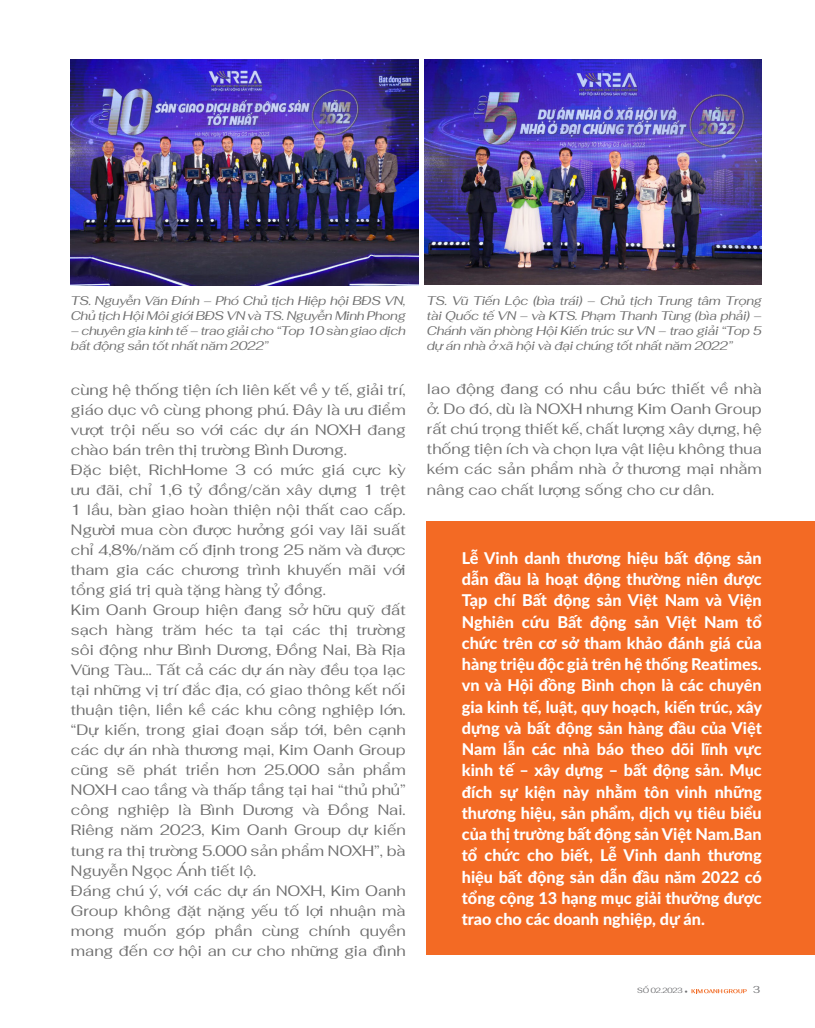
<style>
.page{position:relative;width:815px;height:1028px;background:#fff}
.page>*{position:absolute;margin:0;border:0;box-sizing:border-box;transform-origin:0 0}
.t1{font:800 16.25px/21.2px "Lato";color:#fff;text-align:justify}
.t2{font:15px/20px "Fahkwang";color:#6e6e6e;text-align:justify}
.t3{font:italic 12.5px/15px "Fahkwang";letter-spacing:-.025em;color:#6e6e6e}
.t4{font:10px "Fahkwang";color:#6c6d70}
.t5{font:7.5px "Fahkwang";letter-spacing:-.02em;color:#6c6d70}
</style>
<div class="page">
<img style="left:424px;top:59px;width:338px;height:226px">
<img style="left:71px;top:59px;width:348px;height:226px">
<div style="left:427px;top:521px;width:388px;height:433px;background:#f36a24"></div>
<svg style="left:691px;top:989px;width:56px;height:4px"></svg>
<p class="t3" style="left:71px;top:293px;width:336px">TS. Nguyễn Văn Đính – Phó Chủ tịch Hiệp hội BĐS VN,<br>Chủ tịch Hội Môi giới BĐS VN và TS. Nguyễn Minh Phong</p>
<p class="t3" style="left:71px;top:323px;width:336px">– chuyên gia kinh tế – trao giải cho “Top 10 sàn giao dịch bất động sản tốt nhất năm 2022”</p>
<p class="t2" style="left:71px;top:380px;width:336px">cùng hệ thống tiện ích liên kết về y tế, giải trí, giáo dục vô cùng phong phú. Đây là ưu điểm vượt trội nếu so với các dự án NOXH đang chào bán trên thị trường Bình Dương.</p>
<p class="t2" style="left:71px;top:460px;width:336px">Đặc biệt, RichHome 3 có mức giá cực kỳ ưu đãi, chỉ 1,6 tỷ đồng/căn xây dựng 1 trệt 1 lầu, bàn giao hoàn thiện nội thất cao cấp.<br>Người mua còn được hưởng gói vay lãi suất chỉ 4,8%/năm cố định trong 25 năm và được tham gia các chương trình khuyến mãi với tổng giá trị quà tặng hàng tỷ đồng.</p>
<p class="t2" style="left:71px;top:600px;width:336px">Kim Oanh Group hiện đang sở hữu quỹ đất sạch hàng trăm héc ta tại các thị trường sôi động như Bình Dương, Đồng Nai, Bà Rịa Vũng Tàu… Tất cả các dự án này đều tọa lạc tại những vị trí đắc địa, có giao thông kết nối thuận tiện, liền kề các khu công nghiệp lớn. “Dự kiến, trong giai đoạn sắp tới, bên cạnh các dự án nhà thương mại, Kim Oanh Group cũng sẽ phát triển hơn 25.000 sản phẩm NOXH cao tầng và thấp tầng tại hai “thủ phủ” công nghiệp là Bình Dương và Đồng Nai.<br>Riêng năm 2023, Kim Oanh Group dự kiến tung ra thị trường 5.000 sản phẩm NOXH”, bà Nguyễn Ngọc Ánh tiết lộ.</p>
<p class="t2" style="left:71px;top:880px;width:336px">Đáng chú ý, với các dự án NOXH, Kim Oanh Group không đặt nặng yếu tố lợi nhuận mà mong muốn góp phần cùng chính quyền mang đến cơ hội an cư cho những gia đình</p>
<p class="t3" style="left:427px;top:293px;width:336px;text-align:justify">TS. Vũ Tiến Lộc (bìa trái) – Chủ tịch Trung tâm Trọng tài Quốc tế VN – và KTS. Phạm Thanh Tùng (bìa phải) – Chánh văn phòng Hội Kiến trúc sư VN – trao giải “Top 5 dự án nhà ở xã hội và đại chúng tốt nhất năm 2022”</p>
<p class="t2" style="left:427px;top:379px;width:336px">lao động đang có nhu cầu bức thiết về nhà ở. Do đó, dù là NOXH nhưng Kim Oanh Group rất chú trọng thiết kế, chất lượng xây dựng, hệ thống tiện ích và chọn lựa vật liệu không thua kém các sản phẩm nhà ở thương mại nhằm nâng cao chất lượng sống cho cư dân.</p>
<p class="t1" style="left:462px;top:546px;width:302px">Lễ Vinh danh thương hiệu bất động sản dẫn đầu là hoạt động thường niên được Tạp chí Bất động sản Việt Nam và Viện Nghiên cứu Bất động sản Việt Nam tổ chức trên cơ sở tham khảo đánh giá của hàng triệu độc giả trên hệ thống Reatimes. vn và Hội đồng Bình chọn là các chuyên gia kinh tế, luật, quy hoạch, kiến trúc, xây dựng và bất động sản hàng đầu của Việt Nam lẫn các nhà báo theo dõi lĩnh vực kinh tế – xây dựng – bất động sản. Mục đích sự kiện này nhằm tôn vinh những thương hiệu, sản phẩm, dịch vụ tiêu biểu của thị trường bất động sản Việt Nam.Ban tổ chức cho biết, Lễ Vinh danh thương hiệu bất động sản dẫn đầu năm 2022 có tổng cộng 13 hạng mục giải thưởng được trao cho các doanh nghiệp, dự án.</p>
<p class="t5" style="left:637px;top:984px;width:52px">SỐ 02.2023 ●</p>
<p class="t4" style="left:753px;top:981px;width:8px">3</p>
</div>
